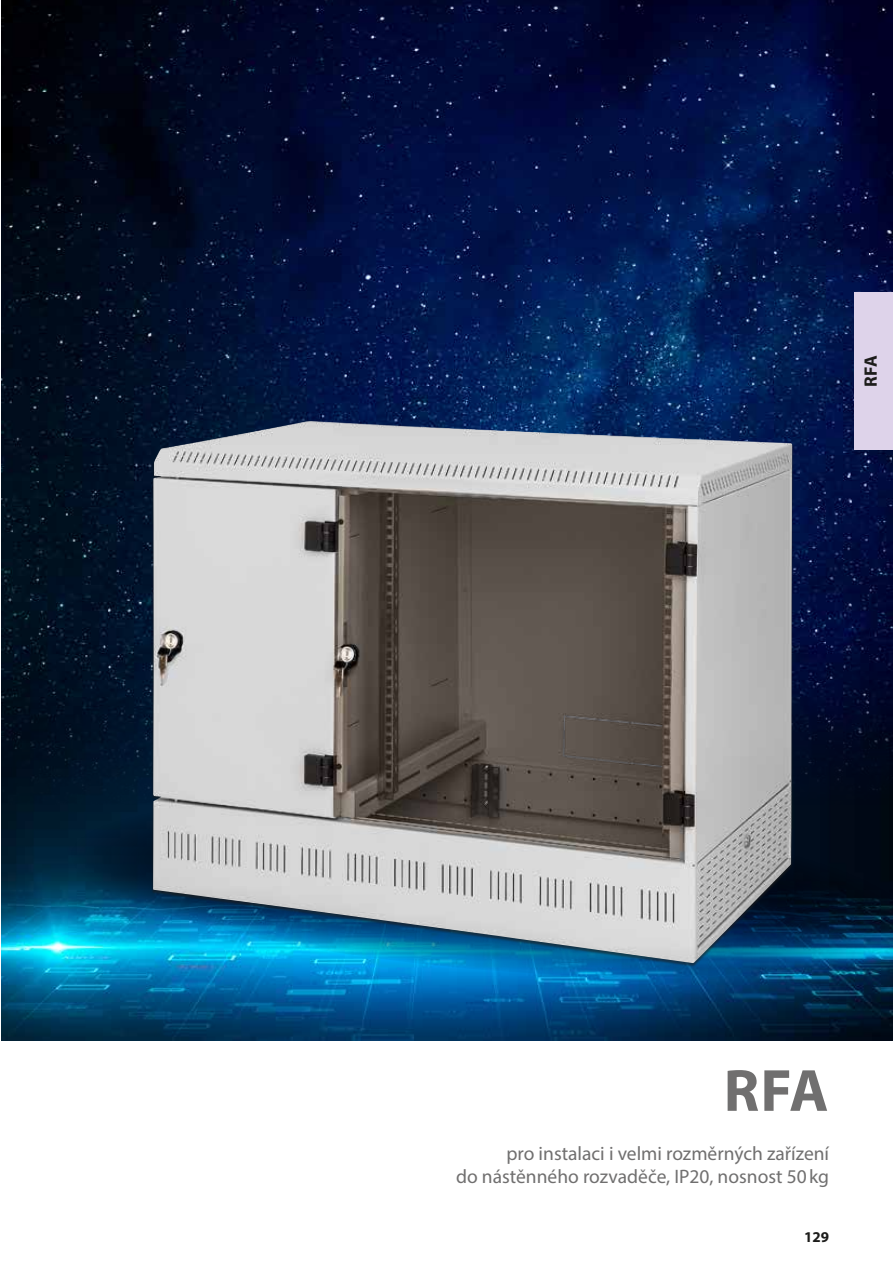
<style>
.page{position:relative;width:893px;height:1263px;background:#fff}
.page>*{position:absolute;margin:0;border:0;box-sizing:border-box;transform-origin:0 0}
.t1{font:700 60px "Myriad Pro";color:#706f6f}
.t2{font:19.5px/23.4px "Myriad Pro";color:#706f6f;text-align:right}
.t3{font:700 18px "Myriad Pro";color:#1d1d1b}
.t4{font:700 15px "Myriad Pro";color:#1d1d1b}
</style>
<div class="page">
<img style="left:1px;top:0;width:892px;height:641px">
<div style="left:855px;top:292px;width:38px;height:158px;background:#ded3ea"></div>
<img style="left:1px;top:641px;width:892px;height:400px">
<svg style="left:67px;top:786px;width:826px;height:203px;background:#024a73"></svg>
<img style="left:153px;top:421px;width:639px;height:542px">
<p class="t3" style="left:859px;top:387px;width:33px;rotate:-90deg">RFA</p>
<h1 class="t1" style="left:724px;top:1051px;width:106px">RFA</h1>
<p class="t2" style="left:456px;top:1141px;width:375px">pro instalaci i velmi rozměrných zařízení<br>do nástěnného rozvaděče, IP20, nosnost 50kg</p>
<p class="t4" style="left:804px;top:1227px;width:26px">129</p>
</div>
